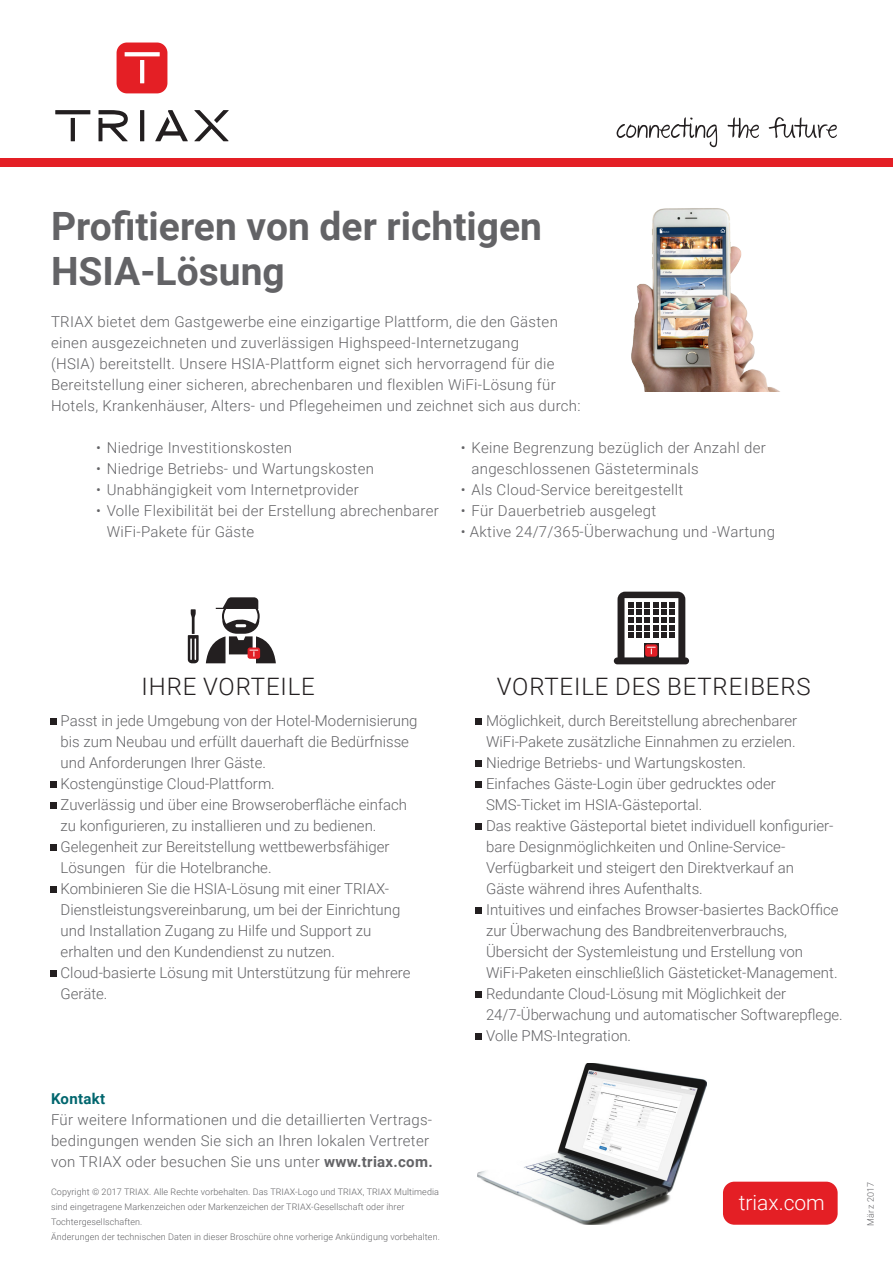
<style>
.page{position:relative;width:893px;height:1263px;background:#fff}
.page>*{position:absolute;margin:0;border:0;box-sizing:border-box;transform-origin:0 0}
.Heading{font:700 39px "Roboto";color:#636366}
.Subheading_special{font:300 24px "Roboto";letter-spacing:.035em;color:#231f20}
.t1{font:300 21px "Roboto";color:#fff}
.Content_text{font:300 15px/21px "Roboto";color:#636366}
.Content_text-2{font:300 15px/21px "Roboto";letter-spacing:.02em;color:#636366}
.Content_text-3{font:700 15px "Roboto";letter-spacing:.02em;color:#00666e}
.diclaimer_txt{font:300 9px/15px "Roboto";letter-spacing:.01em;color:#636366}
.s1{font-weight:700}
</style>
<div class="page">
<div style="left:0;top:158px;width:893px;height:9px;background:#e41f25"></div>
<hr style="left:140px;top:110px;width:4px;height:31px;background:#231f20">
<svg style="left:99px;top:110px;width:29px;height:31px"></svg>
<svg style="left:194px;top:110px;width:35px;height:31px"></svg>
<hr style="left:71px;top:118px;width:4px;height:23px;background:#231f20">
<svg style="left:55px;top:110px;width:35px;height:4px"></svg>
<svg style="left:155px;top:110px;width:33px;height:31px"></svg>
<div style="left:117px;top:43px;width:50px;height:50px;background:#e41f25;border-radius:10px"></div>
<svg style="left:140px;top:60px;width:4px;height:23px"></svg>
<svg style="left:125px;top:52px;width:35px;height:4px"></svg>
<svg style="left:617px;top:117px;width:100px;height:30px"></svg>
<svg style="left:728px;top:117px;width:31px;height:21px"></svg>
<svg style="left:769px;top:117px;width:68px;height:21px"></svg>
<svg style="left:50px;top:718px;width:6px;height:6px"></svg>
<div style="left:50px;top:781px;width:6px;height:7px;background:#231f20"></div>
<svg style="left:50px;top:802px;width:6px;height:6px"></svg>
<svg style="left:50px;top:844px;width:6px;height:6px"></svg>
<div style="left:50px;top:886px;width:6px;height:7px;background:#231f20"></div>
<div style="left:50px;top:970px;width:6px;height:7px;background:#231f20"></div>
<div style="left:475px;top:718px;width:7px;height:6px;background:#231f20"></div>
<div style="left:475px;top:760px;width:7px;height:6px;background:#231f20"></div>
<div style="left:475px;top:781px;width:7px;height:7px;background:#231f20"></div>
<div style="left:475px;top:823px;width:7px;height:7px;background:#231f20"></div>
<div style="left:475px;top:907px;width:7px;height:7px;background:#231f20"></div>
<div style="left:475px;top:991px;width:7px;height:7px;background:#231f20"></div>
<div style="left:475px;top:1033px;width:7px;height:7px;background:#231f20"></div>
<svg style="left:188px;top:609px;width:11px;height:54px"></svg>
<svg style="left:206px;top:597px;width:70px;height:66px"></svg>
<svg style="left:614px;top:592px;width:75px;height:72px"></svg>
<div style="left:723px;top:1182px;width:115px;height:43px;background:#e41f25;border-radius:11px"></div>
<img style="left:477px;top:1064px;width:230px;height:161px">
<img style="left:631px;top:208px;width:148px;height:183px">
<p class="Heading" style="left:51px;top:199px;width:493px">Profitieren von der richtigen</p>
<p class="Heading" style="left:51px;top:244px;width:235px">HSIA-Lösung</p>
<p class="Content_text-2" style="left:51px;top:311px;width:531px">TRIAX bietet dem Gastgewerbe eine einzigartige Plattform, die den Gästen einen ausgezeichneten und zuverlässigen Highspeed-Internetzugang<br>(HSIA) bereitstellt. Unsere HSIA-Plattform eignet sich hervorragend für die Bereitstellung einer sicheren, abrechenbaren und flexiblen WiFi-Lösung für Hotels, Krankenhäuser, Alters- und Pflegeheimen und zeichnet sich aus durch:</p>
<p class="Content_text-2" style="left:96px;top:437px;width:198px">• Niedrige Investitionskosten</p>
<p class="Content_text-2" style="left:96px;top:458px;width:279px">• Niedrige Betriebs- und Wartungskosten</p>
<p class="Content_text-2" style="left:96px;top:479px;width:264px">• Unabhängigkeit vom Internetprovider</p>
<p class="Content_text-2" style="left:107px;top:500px;width:334px;text-indent:-11px">• Volle Flexibilität bei der Erstellung abrechenbarer<br>WiFi-Pakete für Gäste</p>
<p class="Content_text-2" style="left:471px;top:437px;width:296px;text-indent:-11px">• Keine Begrenzung bezüglich der Anzahl der angeschlossenen Gästeterminals</p>
<p class="Content_text-2" style="left:461px;top:479px;width:224px">• Als Cloud-Service bereitgestellt</p>
<p class="Content_text-2" style="left:461px;top:500px;width:197px">• Für Dauerbetrieb ausgelegt</p>
<p class="Content_text-2" style="left:461px;top:521px;width:316px">• Aktive 24/7/365-Überwachung und -Wartung</p>
<p class="Subheading_special" style="left:142px;top:670px;width:175px">IHRE VORTEILE</p>
<p class="Content_text" style="left:61px;top:710px;width:359px">Passt in jede Umgebung von der Hotel-Modernisierung bis zum Neubau und erfüllt dauerhaft die Bedürfnisse und Anforderungen Ihrer Gäste.</p>
<p class="Content_text" style="left:61px;top:773px;width:216px">Kostengünstige Cloud-Plattform.</p>
<p class="Content_text" style="left:61px;top:794px;width:348px">Zuverlässig und über eine Browseroberfläche einfach zu konfigurieren, zu installieren und zu bedienen.</p>
<p class="Content_text" style="left:61px;top:836px;width:331px">Gelegenheit zur Bereitstellung wettbewerbsfähiger<br>Lösungen für die Hotelbranche.</p>
<p class="Content_text" style="left:61px;top:878px;width:341px">Kombinieren Sie die HSIA-Lösung mit einer TRIAX-Dienstleistungsvereinbarung, um bei der Einrichtung und Installation Zugang zu Hilfe und Support zu erhalten und den Kundendienst zu nutzen.</p>
<p class="Content_text" style="left:61px;top:962px;width:351px">Cloud-basierte Lösung mit Unterstützung für mehrere<br>Geräte.</p>
<p class="Content_text-3" style="left:51px;top:1088px;width:56px">Kontakt</p>
<p class="Content_text-2" style="left:51px;top:1109px;width:383px">Für weitere Informationen und die detaillierten Vertrags&shy;bedingungen wenden Sie sich an Ihren lokalen Vertreter von TRIAX oder besuchen Sie uns unter <span class="s1">www.triax.com.</span></p>
<p class="diclaimer_txt" style="left:51px;top:1183px;width:390px">Copyright © 2017 TRIAX. Alle Rechte vorbehalten. Das TRIAX-Logo und TRIAX, TRIAX Multimedia sind eingetragene Markenzeichen oder Markenzeichen der TRIAX-Gesellschaft oder ihrer<br>Tochtergesellschaften.</p>
<p class="diclaimer_txt" style="left:51px;top:1228px;width:390px">Änderungen der technischen Daten in dieser Broschüre ohne vorherige Ankündigung vorbehalten.</p>
<p class="Subheading_special" style="left:497px;top:670px;width:315px">VORTEILE DES BETREIBERS</p>
<p class="Content_text" style="left:486px;top:710px;width:313px">Möglichkeit, durch Bereitstellung abrechenbarer<br>WiFi-Pakete zusätzliche Einnahmen zu erzielen.</p>
<p class="Content_text" style="left:486px;top:752px;width:262px">Niedrige Betriebs- und Wartungskosten.</p>
<p class="Content_text" style="left:486px;top:773px;width:291px">Einfaches Gäste-Login über gedrucktes oder<br>SMS-Ticket im HSIA-Gästeportal.</p>
<p class="Content_text" style="left:486px;top:815px;width:348px">Das reaktive Gästeportal bietet individuell konfigurier&shy;bare Designmöglichkeiten und Online-Service-Verfügbarkeit und steigert den Direktverkauf an Gäste während ihres Aufenthalts.</p>
<p class="Content_text" style="left:486px;top:899px;width:354px">Intuitives und einfaches Browser-basiertes BackOffice zur Überwachung des Bandbreitenverbrauchs, Übersicht der Systemleistung und Erstellung von WiFi-Paketen einschließlich Gästeticket-Management.</p>
<p class="Content_text" style="left:486px;top:983px;width:358px">Redundante Cloud-Lösung mit Möglichkeit der<br>24/7-Überwachung und automatischer Softwarepflege.</p>
<p class="Content_text" style="left:486px;top:1025px;width:147px">Volle PMS-Integration.</p>
<p class="t1" style="left:739px;top:1188px;width:88px">triax.com</p>
<p class="diclaimer_txt" style="left:863px;top:1225px;width:45px;rotate:-90deg">März 2017</p>
</div>
